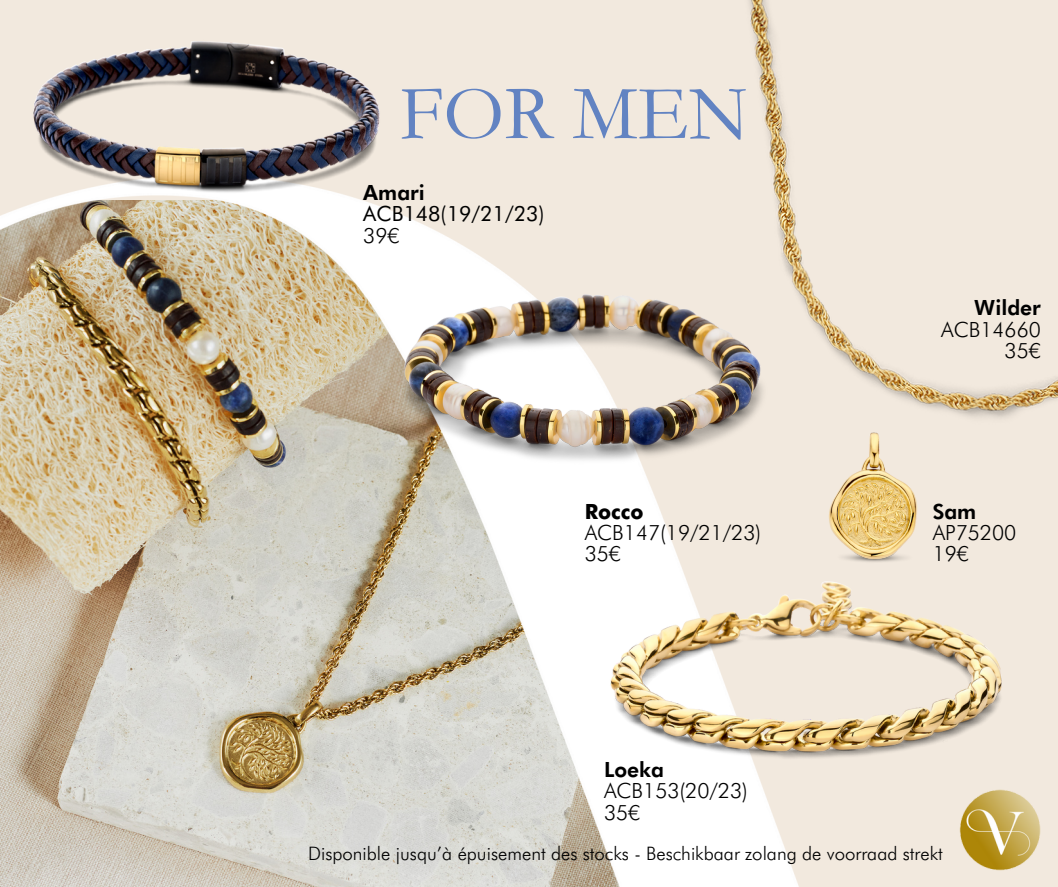
<style>
.page{position:relative;width:1058px;height:887px;background:#fff}
.page>*{position:absolute;margin:0;border:0;box-sizing:border-box;transform-origin:0 0}
.t1{font:78px "Garamond";color:#6283c2}
.t2{font:300 21px/21.3px "Futura BT";color:#000}
.t3{font:21px/21.3px "Futura BT";color:#000}
.t4{font:300 18.6px "Futura BT";color:#000}
.s1{font-weight:700}
.s2{font-weight:300}
.s3{font-weight:800}
</style>
<div class="page">
<img style="left:0;top:0;width:648px;height:886px">
<img style="left:545px;top:516px;width:513px;height:370px">
<img style="left:349px;top:147px;width:468px;height:460px">
<img style="left:0;top:0;width:423px;height:328px">
<img style="left:648px;top:0;width:410px;height:516px">
<img style="left:778px;top:402px;width:191px;height:192px">
<img style="left:959px;top:789px;width:81px;height:81px">
<p class="t1" style="left:399px;top:71px;width:351px">FOR MEN</p>
<h2 class="t3" style="left:363px;top:180px;width:183px"><span class="s1">Amari<br></span>ACB148(19/21/23)<br><span class="s2">39€</span></h2>
<h2 class="t2" style="left:584px;top:499px;width:178px"><span class="s3">Rocco<br></span>ACB147(19/21/23)<br>35€</h2>
<h2 class="t2" style="left:604px;top:757px;width:145px"><span class="s1">Loeka<br></span>ACB153(20/23)<br>35€</h2>
<p class="t2" style="left:941px;top:296px;width:101px;text-align:right"><span class="s1">Wilder<br></span>ACB14660<br>35€</p>
<h2 class="t2" style="left:932px;top:499px;width:85px"><span class="s1">Sam<br></span>AP75200<br>19€</h2>
<p class="t4" style="left:308px;top:839px;width:636px">Disponible jusqu’à épuisement des stocks - Beschikbaar zolang de voorraad strekt</p>
</div>
